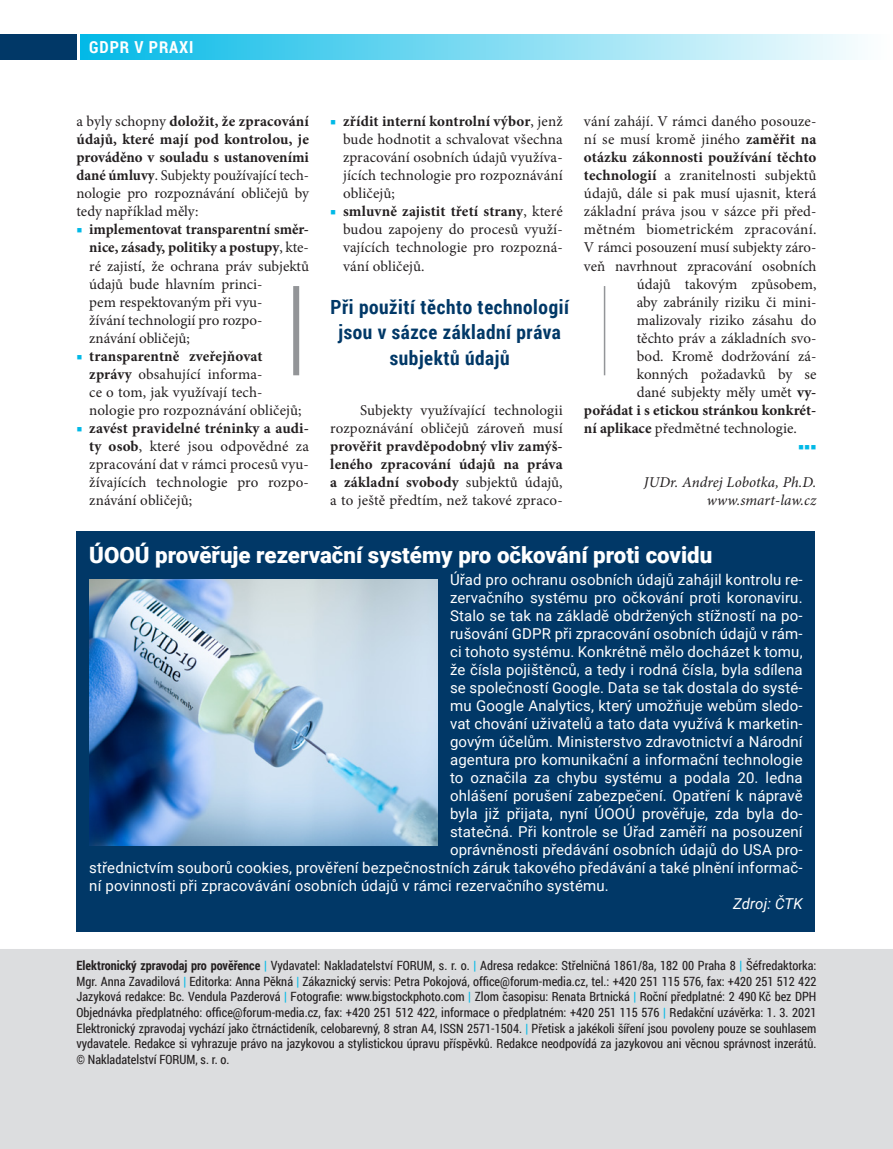
<style>
.page{position:relative;width:893px;height:1149px;background:#fff}
.page>*{position:absolute;margin:0;border:0;box-sizing:border-box;transform-origin:0 0}
.t1{font:900 22.5px "Roboto";color:#fff}
.upoutavka{font:700 19.5px/25.5px "Roboto Condensed";letter-spacing:.03em;color:#013867;text-align:center}
.t2{font:700 16.5px "Roboto Condensed";letter-spacing:.05em;color:#fff}
.t3{font:15px "Roboto";letter-spacing:.01em;color:#fff}
.text_neodsazeny{font:15px/18px "Minion Pro";letter-spacing:.005em;color:#231f20;text-align:justify}
.text{font:15px/18px "Minion Pro";color:#231f20;text-align:justify}
.text-2{font:700 15px/18px "Minion Pro";color:#231f20;text-align:justify}
.text-3{font:italic 15px "Minion Pro";letter-spacing:.005em;color:#231f20}
.text-4{font:15px "Minion Pro";letter-spacing:.02em;color:#231f20}
.t4{font:italic 15px "Roboto";letter-spacing:.005em;color:#fff}
.text-5{font:15px "Minion Pro";color:#00b9e7}
.t5{font:12.75px/15.6px "Roboto Condensed";color:#231f20;text-align:justify}
.s1{font-weight:400}
.s2{color:#00b9e7}
.s3{font-weight:700}
.s4{font-weight:700;color:#00b9e7}
</style>
<div class="page">
<div style="left:81px;top:34px;width:812px;height:26px;background:linear-gradient(to right,#02b9e7,#fffefe)"></div>
<div style="left:0;top:34px;width:77px;height:26px;background:#013867"></div>
<div style="left:2px;top:950px;width:889px;height:197px;background:#dcdddf"></div>
<div style="left:0;top:948px;width:893px;height:200px;border:3px solid #dcdddf"></div>
<div style="left:77px;top:531px;width:738px;height:400px;background:#013867"></div>
<div style="left:293px;top:286px;width:6px;height:89px;background:#939598"></div>
<hr style="left:604px;top:286px;width:1px;height:89px;background:#939598">
<img style="left:89px;top:579px;width:348px;height:265px">
<p class="t2" style="left:89px;top:35px;width:106px">GDPR V PRAXI</p>
<p class="text-2" style="left:77px;top:112px;width:234px"><span class="s1">a byly schopny</span> doložit, že zpracování údajů, které mají pod kontrolou, je prováděno v souladu s ustanoveními dané úmluvy<span class="s1">. Subjekty používající tech&shy;nologie pro rozpoznávání obličejů by tedy například měly:</span></p>
<p class="text_neodsazeny" style="left:89px;top:221px;width:221px;text-align:left;text-indent:-13px"><span class="s2">■</span> <span class="s3">implementovat transparentní směr&shy;nice, zásady, politiky a postupy</span>, kte&shy;ré zajistí, že ochrana práv subjektů údajů bude hlavním princi-<br>pem respektovaným při vyu-<br>žívání technologií pro rozpo&shy;znávání obličejů;</p>
<p class="text_neodsazeny" style="left:89px;top:347px;width:214px;text-align:left;text-indent:-13px"><span class="s2">■</span> <span class="s3">transparentně zveřejňovat zprávy</span> obsahující informa-<br>ce o tom, jak využívají tech&shy;nologie pro rozpoznávání obličejů;</p>
<p class="text_neodsazeny" style="left:89px;top:419px;width:221px;text-indent:-13px"><span class="s2">■</span> <span class="s3">zavést pravidelné tréninky a audi&shy;ty osob</span>, které jsou odpovědné za zpracování dat v rámci procesů vyu&shy;žívajících technologie pro rozpo&shy;znávání obličejů;</p>
<p class="text_neodsazeny" style="left:343px;top:113px;width:221px;text-indent:-13px"><span class="s2">■</span> <span class="s3">zřídit interní kontrolní výbor</span>, jenž bude hodnotit a schvalovat všechna zpracování osobních údajů využíva&shy;jících technologie pro rozpoznávání obličejů;</p>
<p class="text_neodsazeny" style="left:343px;top:203px;width:221px;text-indent:-13px"><span class="s2">■</span> <span class="s3">smluvně zajistit třetí strany</span>, které budou zapojeny do procesů využí&shy;vajících technologie pro rozpozná&shy;vání obličejů.</p>
<p class="upoutavka" style="left:330px;top:293px;width:240px">Při použití těchto technologií jsou v sázce základní práva subjektů údajů</p>
<p class="text" style="left:330px;top:401px;width:234px;text-indent:30px">Subjekty využívající technologii rozpoznávání obličejů zároveň musí <span class="s3">prověřit pravděpodobný vliv zamýš&shy;leného zpracování údajů na práva a základní svobody</span> subjektů údajů, a to ještě předtím, než takové zpraco-</p>
<p class="text" style="left:584px;top:113px;width:234px">vání zahájí. V rámci daného posouze-</p>
<p class="text" style="left:584px;top:131px;width:234px">ní se musí kromě jiného <span class="s3">zaměřit na</span></p>
<p class="text-2" style="left:584px;top:148px;width:234px">otázku zákonnosti používání těchto</p>
<p class="text" style="left:584px;top:167px;width:234px"><span class="s3">technologií</span> a zranitelnosti subjektů</p>
<p class="text" style="left:584px;top:185px;width:234px">údajů, dále si pak musí ujasnit, která</p>
<p class="text" style="left:584px;top:203px;width:234px">základní práva jsou v sázce při před-</p>
<p class="text-4" style="left:584px;top:219px;width:234px">mětném biometrickém zpracování.</p>
<p class="text" style="left:584px;top:239px;width:234px">V rámci posouzení musí subjekty záro-</p>
<p class="text" style="left:584px;top:257px;width:234px">veň navrhnout zpracování osobních</p>
<p class="text" style="left:637px;top:275px;width:181px">údajů takovým způsobem,</p>
<p class="text" style="left:637px;top:293px;width:181px">aby zabránily riziku či mini-</p>
<p class="text" style="left:637px;top:311px;width:181px">malizovaly riziko zásahu do</p>
<p class="text" style="left:637px;top:329px;width:181px">těchto práv a základních svo-</p>
<p class="text" style="left:637px;top:347px;width:181px">bod. Kromě dodržování zá-</p>
<p class="text" style="left:637px;top:365px;width:181px">konných požadavků by se</p>
<p class="text" style="left:637px;top:383px;width:181px">dané subjekty měly umět <span class="s3">vy-</span></p>
<p class="text-2" style="left:584px;top:400px;width:234px">pořádat i s etickou stránkou konkrét-</p>
<p class="text" style="left:584px;top:419px;width:214px"><span class="s3">ní aplikace</span> předmětné technologie.</p>
<p class="text-5" style="left:798px;top:435px;width:20px">■■■</p>
<p class="text-3" style="left:644px;top:471px;width:174px">JUDr. Andrej Lobotka, Ph.D.</p>
<p class="text-3" style="left:707px;top:489px;width:111px">www.smart-law.cz</p>
<p class="t1" style="left:89px;top:538px;width:624px">ÚOOÚ prověřuje rezervační systémy pro očkování proti covidu</p>
<p class="t3" style="left:450px;top:569px;width:354px">Úřad pro ochranu osobních údajů zahájil kontrolu re-</p>
<p class="t3" style="left:450px;top:587px;width:354px">zervačního systému pro očkování proti koronaviru.</p>
<p class="t3" style="left:450px;top:605px;width:354px">Stalo se tak na základě obdržených stížností na po-</p>
<p class="t3" style="left:450px;top:623px;width:354px">rušování GDPR při zpracování osobních údajů v rám-</p>
<p class="t3" style="left:450px;top:641px;width:354px">ci tohoto systému. Konkrétně mělo docházet k tomu,</p>
<p class="t3" style="left:450px;top:659px;width:354px">že čísla pojištěnců, a tedy i rodná čísla, byla sdílena</p>
<p class="t3" style="left:450px;top:677px;width:354px">se společností Google. Data se tak dostala do systé-</p>
<p class="t3" style="left:450px;top:695px;width:354px">mu Google Analytics, který umožňuje webům sledo-</p>
<p class="t3" style="left:450px;top:713px;width:354px">vat chování uživatelů a tato data využívá k marketin-</p>
<p class="t3" style="left:450px;top:731px;width:354px">govým účelům. Ministerstvo zdravotnictví a Národní</p>
<p class="t3" style="left:450px;top:749px;width:354px">agentura pro komunikační a informační technologie</p>
<p class="t3" style="left:450px;top:767px;width:354px">to označila za chybu systému a podala 20. ledna</p>
<p class="t3" style="left:450px;top:785px;width:354px">ohlášení porušení zabezpečení. Opatření k nápravě</p>
<p class="t3" style="left:450px;top:803px;width:354px">byla již přijata, nyní ÚOOÚ prověřuje, zda byla do-</p>
<p class="t3" style="left:450px;top:821px;width:354px">statečná. Při kontrole se Úřad zaměří na posouzení</p>
<p class="t3" style="left:450px;top:839px;width:354px">oprávněnosti předávání osobních údajů do USA pro-</p>
<p class="t3" style="left:89px;top:857px;width:715px">střednictvím souborů cookies, prověření bezpečnostních záruk takového předávání a také plnění informač-</p>
<p class="t3" style="left:89px;top:875px;width:521px">ní povinnosti při zpracovávání osobních údajů v rámci rezervačního systému.</p>
<p class="t4" style="left:733px;top:893px;width:71px">Zdroj: ČTK</p>
<p class="t5" style="left:77px;top:957px;width:741px"><span class="s3">Elektronický zpravodaj pro pověřence</span> <span class="s4">|</span> Vydavatel: Nakladatelství FORUM, s. r. o. <span class="s4">|</span> Adresa redakce: Střelničná 1861/8a, 182 00 Praha 8 <span class="s4">|</span> Šéfredaktorka:<br>Mgr. Anna Zavadilová <span class="s4">|</span> Editorka: Anna Pěkná <span class="s4">|</span> Zákaznický servis: Petra Pokojová, office@forum-media.cz, tel.: +420 251 115 576, fax: +420 251 512 422<br>Jazyková redakce: Bc. Vendula Pazderová <span class="s4">|</span> Fotografie: www.bigstockphoto.com <span class="s4">|</span> Zlom časopisu: Renata Brtnická <span class="s4">|</span> Roční předplatné: 2 490 Kč bez DPH Objednávka předplatného: office@forum-media.cz, fax: +420 251 512 422, informace o předplatném: +420 251 115 576 <span class="s4">|</span> Redakční uzávěrka: 1. 3. 2021<br>Elektronický zpravodaj vychází jako čtrnáctideník, celobarevný, 8 stran A4, ISSN 2571-1504. <span class="s4">|</span> Přetisk a jakékoli šíření jsou povoleny pouze se souhlasem vydavatele. Redakce si vyhrazuje právo na jazykovou a stylistickou úpravu příspěvků. Redakce neodpovídá za jazykovou ani věcnou správnost inzerátů. © Nakladatelství FORUM, s. r. o.</p>
</div>
